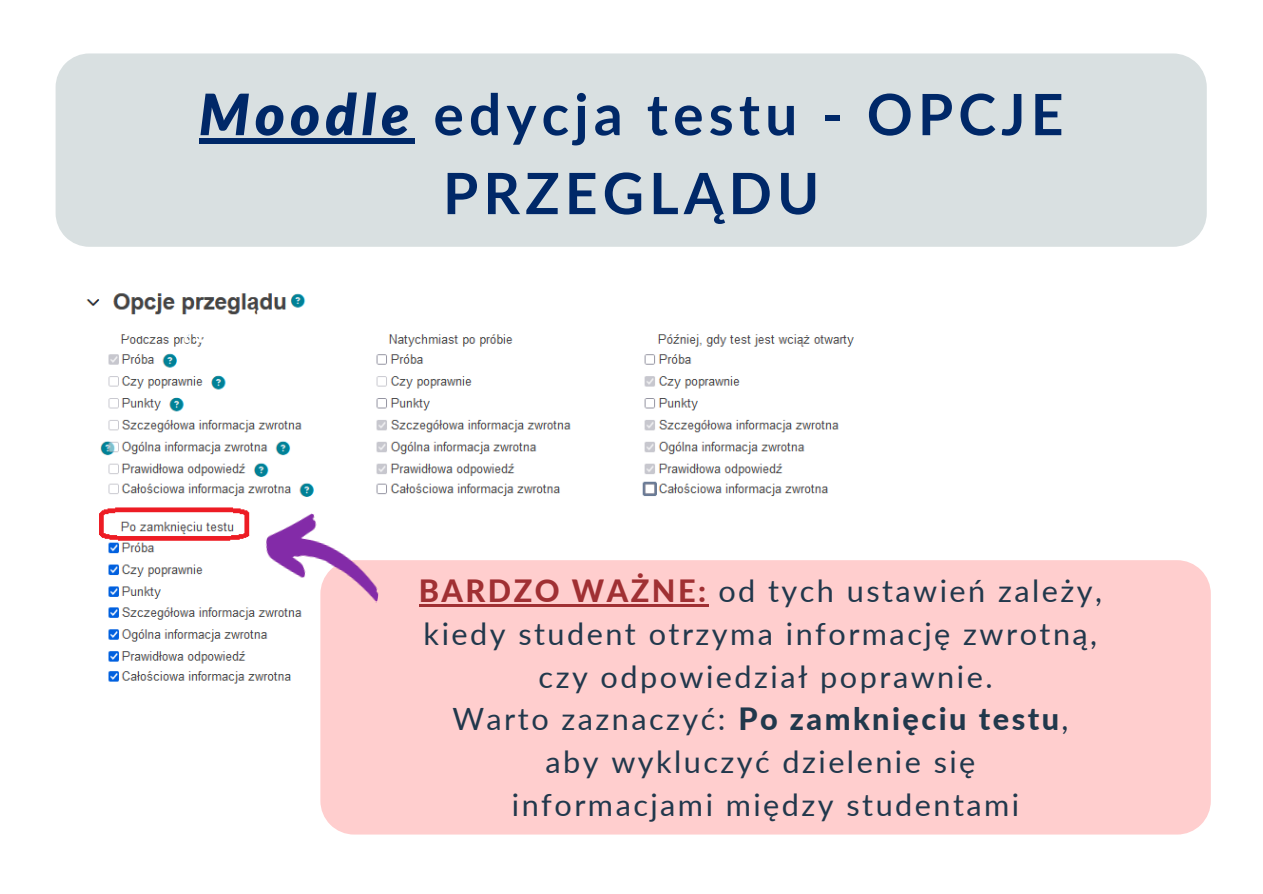
<style>
.page{position:relative;width:1263px;height:894px;background:#fff}
.page>*{position:absolute;margin:0;border:0;box-sizing:border-box;transform-origin:0 0}
.t1{font:700 57px/78.9px "Lato";letter-spacing:.09em;color:#002868;text-align:center}
.t2{font:30.75px "Lato";letter-spacing:.08em;color:#21384c}
.t3{font:800 30.75px "Lato";letter-spacing:.08em;color:#21384c}
.s1{font-weight:900;font-style:italic}
.s2{font-weight:800;color:#a03033}
.s3{font-weight:400}
</style>
<div class="page">
<img style="left:86px;top:293px;width:768px;height:391px">
<div style="left:320px;top:560px;width:891px;height:274px;background:#ffcece"></div>
<hr style="left:419px;top:603px;width:290px;height:3px;background:#a03033">
<img style="left:256px;top:506px;width:135px;height:96px">
<div style="left:56px;top:53px;width:1151px;height:194px;background:#d9e0e1"></div>
<div style="left:199px;top:138px;width:215px;height:6px;background:#002868"></div>
<p class="t1" style="left:199px;top:74px;width:866px"><span class="s1">Moodle</span> edycja testu - OPCJE<br>PRZEGLĄDU</p>
<p class="t2" style="left:419px;top:571px;width:685px"><span class="s2">BARDZO WAŻNE:</span> od tych ustawień zależy,</p>
<p class="t2" style="left:424px;top:614px;width:675px">kiedy student otrzyma informację zwrotną,</p>
<p class="t2" style="left:539px;top:657px;width:455px">czy odpowiedział poprawnie.</p>
<p class="t3" style="left:452px;top:699px;width:618px"><span class="s3">Warto zaznaczyć:</span> Po zamknięciu testu<span class="s3">,</span></p>
<p class="t2" style="left:545px;top:742px;width:431px">aby wykluczyć dzielenie się</p>
<p class="t2" style="left:512px;top:785px;width:509px">informacjami między studentami</p>
</div>
